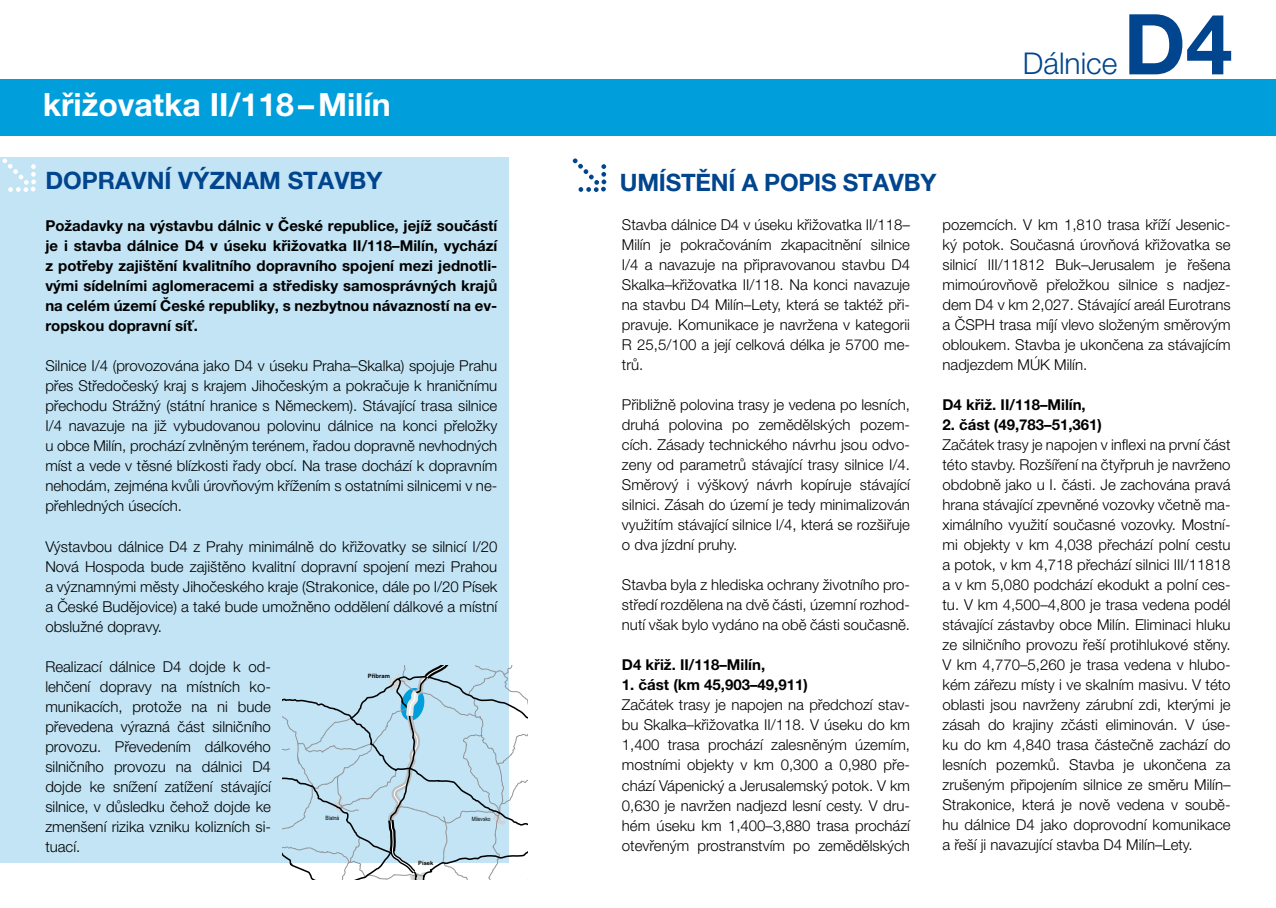
<style>
.page{position:relative;width:1276px;height:908px;background:#fff}
.page>*{position:absolute;margin:0;border:0;box-sizing:border-box;transform-origin:0 0}
.t1{font:700 84px "Helvetica Neue LT Pro";color:#00458d}
.t2{font:700 32px "Helvetica Neue LT Pro";color:#fff}
.t3{font:300 30px "Helvetica Neue LT Pro";color:#00458d}
.t4{font:700 24px "Helvetica Neue LT Pro";color:#00458d}
.t5{font:300 15px/20px "Helvetica Neue LT Pro";color:#000;text-align:justify}
.t6{font:700 15px/20px "Helvetica Neue LT Pro";color:#000;text-align:justify}
.t7{font:5.8px "Arial Narrow";color:#000}
.t8{font:700 5.8px "Arial";color:#000}
</style>
<div class="page">
<div style="left:0;top:79px;width:1276px;height:57px;background:#009fdb"></div>
<div style="left:0;top:157px;width:509px;height:705px;background:#c2e4f5"></div>
<svg style="left:573px;top:158px;width:33px;height:34px"></svg>
<svg style="left:2px;top:158px;width:34px;height:34px"></svg>
<svg style="left:282px;top:665px;width:245px;height:214px"></svg>
<h2 class="t2" style="left:43px;top:85px;width:350px">křižovatka II/118–Milín</h2>
<h3 class="t4" style="left:45px;top:166px;width:338px">DOPRAVNÍ VÝZNAM STAVBY</h3>
<p class="t6" style="left:45px;top:215px;width:453px">Požadavky na výstavbu dálnic v České republice, jejíž součástí je i stavba dálnice D4 v úseku křižovatka II/118–Milín, vychází z potřeby zajištění kvalitního dopravního spojení mezi jednotli&shy;vými sídelními aglomeracemi a středisky samosprávných krajů na celém území České republiky, s nezbytnou návazností na ev&shy;ropskou dopravní síť.</p>
<p class="t5" style="left:45px;top:355px;width:453px">Silnice I/4 (provozována jako D4 v úseku Praha–Skalka) spojuje Prahu přes Středočeský kraj s krajem Jihočeským a pokračuje k hraničnímu přechodu Strážný (státní hranice s Německem). Stávající trasa silnice I/4 navazuje na již vybudovanou polovinu dálnice na konci přeložky u obce Milín, prochází zvlněným terénem, řadou dopravně nevhodných míst a vede v těsné blízkosti řady obcí. Na trase dochází k dopravním nehodám, zejména kvůli úrovňovým křížením s ostatními silnicemi v ne&shy;přehledných úsecích.</p>
<p class="t5" style="left:45px;top:535px;width:453px">Výstavbou dálnice D4 z Prahy minimálně do křižovatky se silnicí I/20<br>Nová Hospoda bude zajištěno kvalitní dopravní spojení mezi Prahou a významnými městy Jihočeského kraje (Strakonice, dále po I/20 Písek a České Budějovice) a také bude umožněno oddělení dálkové a místní obslužné dopravy.</p>
<p class="t5" style="left:45px;top:655px;width:227px">Realizací dálnice D4 dojde k od&shy;lehčení dopravy na místních ko&shy;munikacích, protože na ni bude převedena výrazná část silničního provozu. Převedením dálkového silničního provozu na dálnici D4 dojde ke snížení zatížení stávající silnice, v důsledku čehož dojde ke zmenšení rizika vzniku kolizních si&shy;tuací.</p>
<p class="t8" style="left:418px;top:859px;width:17px">Písek</p>
<p class="t8" style="left:368px;top:671px;width:24px">Pøíbram</p>
<p class="t7" style="left:325px;top:814px;width:15px">Blatná</p>
<p class="t7" style="left:472px;top:815px;width:20px">Milevsko</p>
<h3 class="t4" style="left:620px;top:167px;width:318px">UMÍSTĚNÍ A POPIS STAVBY</h3>
<h3 class="t3" style="left:1023px;top:45px;width:96px">Dálnice</h3>
<h1 class="t1" style="left:1123px;top:-8px;width:110px">D4</h1>
<p class="t5" style="left:622px;top:214px;width:290px">Stavba dálnice D4 v úseku křižovatka II/118– Milín je pokračováním zkapacitnění silnice I/4 a navazuje na připravovanou stavbu D4<br>Skalka–křižovatka II/118. Na konci navazuje na stavbu D4 Milín–Lety, která se taktéž při&shy;pravuje. Komunikace je navržena v kategorii R 25,5/100 a její celková délka je 5700 me&shy;trů.</p>
<p class="t5" style="left:622px;top:394px;width:290px">Přibližně polovina trasy je vedena po lesních, druhá polovina po zemědělských pozem&shy;cích. Zásady technického návrhu jsou odvo&shy;zeny od parametrů stávající trasy silnice I/4.<br>Směrový i výškový návrh kopíruje stávající silnici. Zásah do území je tedy minimalizován využitím stávající silnice I/4, která se rozšiřuje o dva jízdní pruhy.</p>
<p class="t5" style="left:622px;top:574px;width:290px">Stavba byla z hlediska ochrany životního pro&shy;středí rozdělena na dvě části, územní rozhod&shy;nutí však bylo vydáno na obě části současně.</p>
<p class="t6" style="left:622px;top:654px;width:145px">D4 křiž. II/118–Milín,</p>
<p class="t6" style="left:622px;top:674px;width:187px">1. část (km 45,903–49,911)</p>
<p class="t5" style="left:622px;top:694px;width:290px">Začátek trasy je napojen na předchozí stav&shy;bu Skalka–křižovatka II/118. V úseku do km 1,400 trasa prochází zalesněným územím, mostními objekty v km 0,300 a 0,980 pře&shy;chází Vápenický a Jerusalemský potok. V km 0,630 je navržen nadjezd lesní cesty. V dru&shy;hém úseku km 1,400–3,880 trasa prochází otevřeným prostranstvím po zemědělských</p>
<p class="t5" style="left:942px;top:214px;width:290px">pozemcích. V km 1,810 trasa kříží Jesenic&shy;ký potok. Současná úrovňová křižovatka se silnicí III/11812 Buk–Jerusalem je řešena mimoúrovňově přeložkou silnice s nadjez&shy;dem D4 v km 2,027. Stávající areál Eurotrans a ČSPH trasa míjí vlevo složeným směrovým obloukem. Stavba je ukončena za stávajícím nadjezdem MÚK Milín.</p>
<p class="t6" style="left:942px;top:394px;width:145px">D4 křiž. II/118–Milín,</p>
<p class="t6" style="left:942px;top:414px;width:161px">2. část (49,783–51,361)</p>
<p class="t5" style="left:942px;top:434px;width:290px">Začátek trasy je napojen v inflexi na první část této stavby. Rozšíření na čtyřpruh je navrženo obdobně jako u I. části. Je zachována pravá hrana stávající zpevněné vozovky včetně ma&shy;ximálního využití současné vozovky. Mostní&shy;mi objekty v km 4,038 přechází polní cestu a potok, v km 4,718 přechází silnici III/11818 a v km 5,080 podchází ekodukt a polní ces&shy;tu. V km 4,500–4,800 je trasa vedena podél stávající zástavby obce Milín. Eliminaci hluku ze silničního provozu řeší protihlukové stěny.<br>V km 4,770–5,260 je trasa vedena v hlubo&shy;kém zářezu místy i ve skalním masivu. V této oblasti jsou navrženy zárubní zdi, kterými je zásah do krajiny zčásti eliminován. V úse&shy;ku do km 4,840 trasa částečně zachází do lesních pozemků. Stavba je ukončena za zrušeným připojením silnice ze směru Milín– Strakonice, která je nově vedena v soubě&shy;hu dálnice D4 jako doprovodní komunikace a řeší ji navazující stavba D4 Milín–Lety.</p>
</div>
